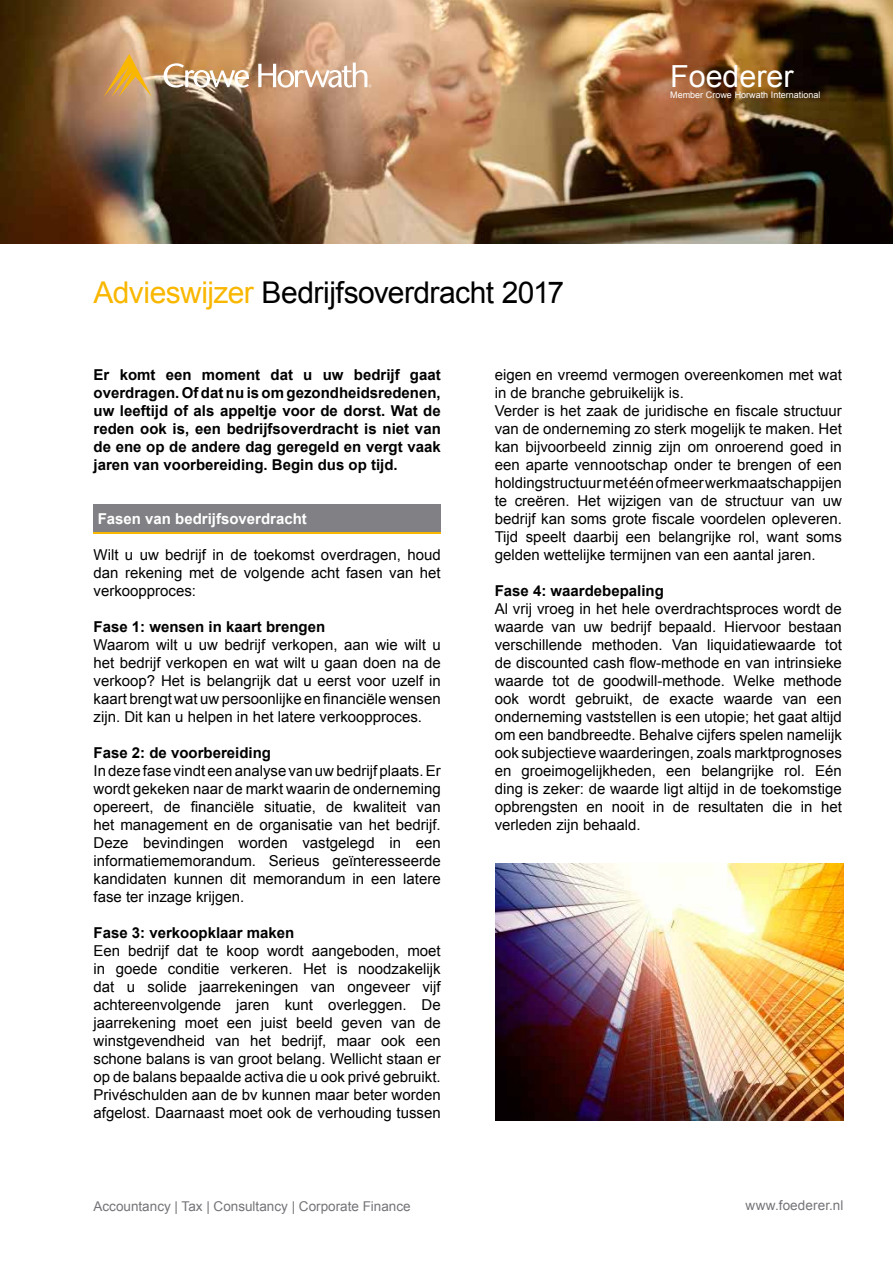
<style>
.page{position:relative;width:893px;height:1263px;background:#fff}
.page>*{position:absolute;margin:0;border:0;box-sizing:border-box;transform-origin:0 0}
.t1{font:30.45px "Arial";color:#fff}
.t2{font:30px "Arial";letter-spacing:-.02em;color:#000}
.t3{font:15px/18px "Arial";color:#000;text-align:justify}
.t4{font:700 15px/18px "Arial";color:#000;text-align:justify}
.t5{font:700 15px "Arial";color:#fff}
.t6{font:13.5px "Arial";color:#757378}
.t7{font:9px "Arial";color:#fff}
.s1{color:#f9b700}
</style>
<div class="page">
<div style="left:94px;top:504px;width:347px;height:30px;background:#818084"></div>
<hr style="left:94px;top:532px;width:347px;height:2px;background:#f9b700">
<img style="left:496px;top:864px;width:347px;height:256px">
<img style="left:0;top:0;width:893px;height:244px">
<svg style="left:164px;top:63px;width:85px;height:25px"></svg>
<svg style="left:104px;top:54px;width:48px;height:43px;background:#d7a660"></svg>
<svg style="left:258px;top:63px;width:113px;height:25px"></svg>
<h2 class="t2" style="left:94px;top:272px;width:472px"><span class="s1">Advieswijzer</span> Bedrijfsoverdracht 2017</h2>
<h1 class="t1" style="left:670px;top:57px;width:125px">Foederer</h1>
<p class="t7" style="left:670px;top:89px;width:152px">Member Crowe Horwath International</p>
<p class="t4" style="left:94px;top:366px;width:349px">Er komt een moment dat u uw bedrijf gaat overdragen. Of dat nu is om gezondheidsredenen, uw leeftijd of als appeltje voor de dorst. Wat de reden ook is, een bedrijfsoverdracht is niet van de ene op de andere dag geregeld en vergt vaak jaren van voorbereiding. Begin dus op tijd.</p>
<p class="t5" style="left:98px;top:509px;width:211px">Fasen van bedrijfsoverdracht</p>
<p class="t3" style="left:94px;top:546px;width:349px">Wilt u uw bedrijf in de toekomst overdragen, houd dan rekening met de volgende acht fasen van het verkoopproces:</p>
<p class="t4" style="left:94px;top:618px;width:233px">Fase 1: wensen in kaart brengen</p>
<p class="t3" style="left:94px;top:636px;width:349px">Waarom wilt u uw bedrijf verkopen, aan wie wilt u het bedrijf verkopen en wat wilt u gaan doen na de verkoop? Het is belangrijk dat u eerst voor uzelf in kaart brengt wat uw persoonlijke en financiële wensen zijn. Dit kan u helpen in het latere verkoopproces.</p>
<p class="t4" style="left:94px;top:744px;width:179px">Fase 2: de voorbereiding</p>
<p class="t3" style="left:94px;top:762px;width:349px">In deze fase vindt een analyse van uw bedrijf plaats. Er wordt gekeken naar de markt waarin de onderneming opereert, de financiële situatie, de kwaliteit van het management en de organisatie van het bedrijf.<br>Deze bevindingen worden vastgelegd in een informatiememorandum. Serieus geïnteresseerde kandidaten kunnen dit memorandum in een latere fase ter inzage krijgen.</p>
<p class="t4" style="left:94px;top:924px;width:202px">Fase 3: verkoopklaar maken</p>
<p class="t3" style="left:94px;top:942px;width:349px">Een bedrijf dat te koop wordt aangeboden, moet in goede conditie verkeren. Het is noodzakelijk dat u solide jaarrekeningen van ongeveer vijf achtereenvolgende jaren kunt overleggen. De jaarrekening moet een juist beeld geven van de winstgevendheid van het bedrijf, maar ook een schone balans is van groot belang. Wellicht staan er op de balans bepaalde activa die u ook privé gebruikt.<br>Privéschulden aan de bv kunnen maar beter worden afgelost. Daarnaast moet ook de verhouding tussen</p>
<p class="t3" style="left:495px;top:366px;width:349px;text-align:left">eigen en vreemd vermogen overeenkomen met wat in de branche gebruikelijk is.<br>Verder is het zaak de juridische en fiscale structuur van de onderneming zo sterk mogelijk te maken. Het kan bijvoorbeeld zinnig zijn om onroerend goed in een aparte vennootschap onder te brengen of een holdingstructuur met één of meer werkmaatschappijen te creëren. Het wijzigen van de structuur van uw bedrijf kan soms grote fiscale voordelen opleveren.<br>Tijd speelt daarbij een belangrijke rol, want soms gelden wettelijke termijnen van een aantal jaren.</p>
<p class="t4" style="left:495px;top:582px;width:171px">Fase 4: waardebepaling</p>
<p class="t3" style="left:495px;top:600px;width:349px">Al vrij vroeg in het hele overdrachtsproces wordt de waarde van uw bedrijf bepaald. Hiervoor bestaan verschillende methoden. Van liquidatiewaarde tot de discounted cash flow-methode en van intrinsieke waarde tot de goodwill-methode. Welke methode ook wordt gebruikt, de exacte waarde van een onderneming vaststellen is een utopie; het gaat altijd om een bandbreedte. Behalve cijfers spelen namelijk ook subjectieve waarderingen, zoals marktprognoses en groeimogelijkheden, een belangrijke rol. Eén ding is zeker: de waarde ligt altijd in de toekomstige opbrengsten en nooit in de resultaten die in het verleden zijn behaald.</p>
<p class="t6" style="left:94px;top:1197px;width:319px">Accountancy | Tax | Consultancy | Corporate Finance</p>
<p class="t6" style="left:745px;top:1197px;width:100px">www.foederer.nl</p>
</div>
